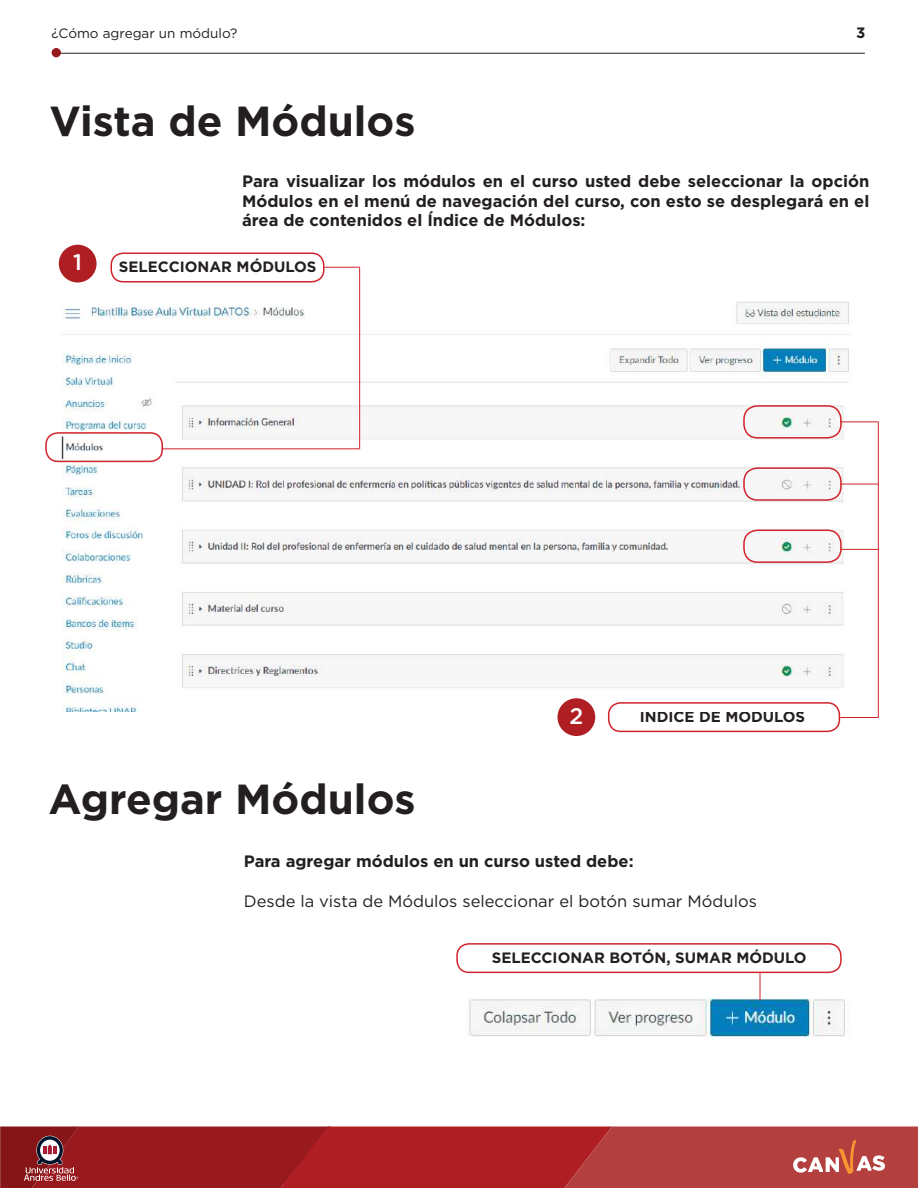
<style>
.page{position:relative;width:918px;height:1188px;background:#fff}
.page>*{position:absolute;margin:0;border:0;box-sizing:border-box;transform-origin:0 0}
.t1{font:700 42px "Gotham";color:#231f20}
.t2{font:500 22.5px "Gotham";color:#fff}
.t3{font:700 16.5px/19.8px "Gotham";color:#231f20;text-align:justify}
.t4{font:16.5px "Gotham";color:#231f20}
.t5{font:700 15px "Gotham";color:#231f20}
.t6{font:13.5px "Gotham";color:#231f20}
</style>
<div class="page">
<svg style="left:0;top:1126px;width:918px;height:62px;background:#aa2e30"></svg>
<hr style="left:52px;top:53px;width:813px;height:1px;background:#231f20">
<div style="left:52px;top:48px;width:9px;height:9px;background:#981a1e;border-radius:50%"></div>
<hr style="left:840px;top:717px;width:38px;height:1px;background:#d1232a">
<hr style="left:878px;top:421px;width:1px;height:297px;background:#d1232a">
<img style="left:51px;top:296px;width:816px;height:415px">
<div style="left:45px;top:432px;width:118px;height:30px;border:2px solid #d1232a;border-radius:12px"></div>
<div style="left:743px;top:405px;width:99px;height:34px;border:2px solid #d1232a;border-radius:14px"></div>
<div style="left:743px;top:467px;width:99px;height:34px;border:2px solid #d1232a;border-radius:14px"></div>
<div style="left:743px;top:530px;width:99px;height:33px;border:2px solid #d1232a;border-radius:14px"></div>
<div style="left:608px;top:702px;width:232px;height:30px;border:2px solid #d1232a;border-radius:12px"></div>
<hr style="left:841px;top:549px;width:37px;height:1px;background:#d1232a">
<hr style="left:841px;top:484px;width:37px;height:1px;background:#d1232a">
<hr style="left:840px;top:421px;width:38px;height:1px;background:#d1232a">
<div style="left:558px;top:698px;width:37px;height:38px;background:#af1e22;border-radius:50%"></div>
<div style="left:59px;top:245px;width:38px;height:37px;background:#af1e22;border-radius:50%"></div>
<div style="left:111px;top:253px;width:214px;height:29px;border:2px solid #d1232a;border-radius:12px"></div>
<hr style="left:163px;top:448px;width:196px;height:1px;background:#d1232a">
<hr style="left:359px;top:268px;width:1px;height:181px;background:#d1232a">
<hr style="left:325px;top:267px;width:35px;height:1px;background:#d1232a">
<img style="left:469px;top:984px;width:376px;height:54px">
<div style="left:456px;top:943px;width:386px;height:30px;border:2px solid #d1232a;border-radius:12px"></div>
<svg style="left:760px;top:973px;width:1px;height:27px"></svg>
<p class="t6" style="left:52px;top:24px;width:187px">¿Cómo agregar un módulo?</p>
<p class="t5" style="left:856px;top:23px;width:11px">3</p>
<h1 class="t1" style="left:50px;top:93px;width:368px">Vista de Módulos</h1>
<p class="t3" style="left:242px;top:171px;width:629px">Para visualizar los módulos en el curso usted debe seleccionar la opción Módulos en el menú de navegación del curso, con esto se desplegará en el área de contenidos el Índice de Módulos:</p>
<h2 class="t2" style="left:73px;top:248px;width:10px">1</h2>
<p class="t5" style="left:119px;top:257px;width:199px">SELECCIONAR MÓDULOS</p>
<h2 class="t2" style="left:569px;top:701px;width:15px">2</h2>
<p class="t5" style="left:640px;top:707px;width:167px">INDICE DE MÓDULOS</p>
<h1 class="t1" style="left:49px;top:771px;width:369px">Agregar Módulos</h1>
<p class="t3" style="left:244px;top:851px;width:391px">Para agregar módulos en un curso usted debe:</p>
<p class="t4" style="left:244px;top:891px;width:515px">Desde la vista de Módulos seleccionar el botón sumar Módulos</p>
<p class="t5" style="left:492px;top:948px;width:316px">SELECCIONAR BOTÓN, SUMAR MÓDULO</p>
</div>
